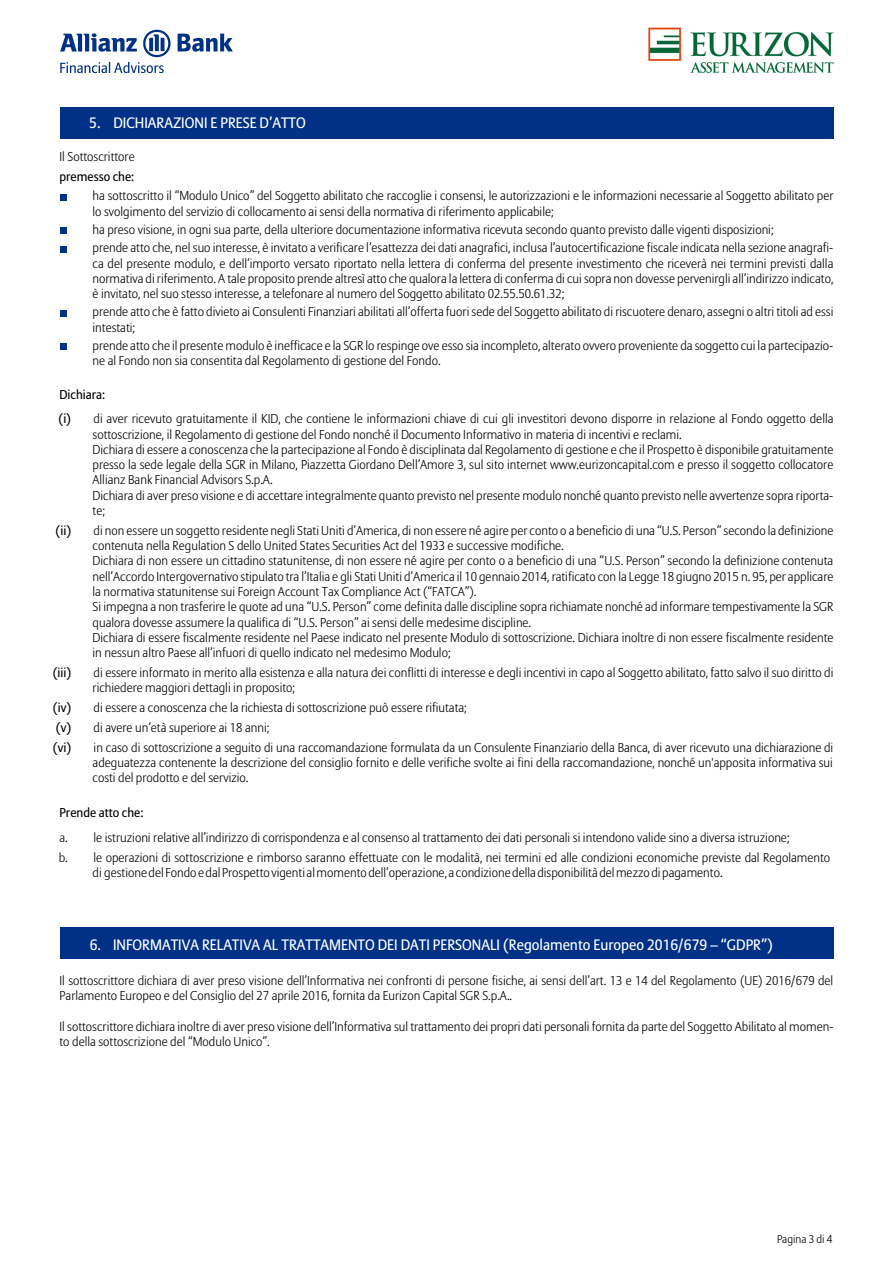
<style>
.page{position:relative;width:893px;height:1263px;background:#fff}
.page>*{position:absolute;margin:0;border:0;box-sizing:border-box;transform-origin:0 0}
.t1{font:15px "Allianz Sans";color:#fff}
.t2{font:300 12.75px/15.3px "Allianz Sans";color:#000}
.t3{font:12.75px "Allianz Sans";color:#000}
.t4{font:300 11.25px "Allianz Sans";color:#000}
.s1{font-weight:400}
.s2{font-style:inherit}
</style>
<div class="page">
<div style="left:60px;top:927px;width:773px;height:31px;background:#003186"></div>
<svg style="left:178px;top:34px;width:55px;height:18px"></svg>
<svg style="left:60px;top:30px;width:111px;height:43px"></svg>
<div style="left:60px;top:107px;width:773px;height:31px;background:#003186"></div>
<img style="left:648px;top:27px;width:186px;height:46px">
<svg style="left:60px;top:194px;width:6px;height:6px"></svg>
<div style="left:60px;top:227px;width:6px;height:7px;background:#003186"></div>
<svg style="left:60px;top:246px;width:6px;height:6px"></svg>
<svg style="left:60px;top:310px;width:6px;height:6px"></svg>
<div style="left:60px;top:343px;width:6px;height:7px;background:#003186"></div>
<p class="t1" style="left:89px;top:114px;width:218px">5. DICHIARAZIONI E PRESE D’ATTO</p>
<p class="t2" style="left:60px;top:149px;width:77px">Il Sottoscrittore</p>
<p class="t3" style="left:60px;top:168px;width:76px">premesso che:</p>
<p class="t2" style="left:93px;top:189px;width:742px">ha sottoscritto il “Modulo Unico” del Soggetto abilitato che raccoglie i consensi, le autorizzazioni e le informazioni necessarie al Soggetto abilitato per lo svolgimento del servizio di collocamento ai sensi della normativa di riferimento applicabile;</p>
<p class="t2" style="left:93px;top:221px;width:742px;line-height:18.3px">ha preso visione, in ogni sua parte, della ulteriore documentazione informativa ricevuta secondo quanto previsto dalle vigenti disposizioni;<br>prende atto che, nel suo interesse, è invitato a verificare l’esattezza dei dati anagrafici, inclusa l’autocertificazione fiscale indicata nella sezione anagrafi-</p>
<p class="t2" style="left:93px;top:256px;width:742px;text-align:justify">ca del presente modulo, e dell’importo versato riportato nella lettera di conferma del presente investimento che riceverà nei termini previsti dalla normativa di riferimento. A tale proposito prende altresì atto che qualora la lettera di conferma di cui sopra non dovesse pervenirgli all’indirizzo indicato, è invitato, nel suo stesso interesse, a telefonare al numero del Soggetto abilitato 02.55.50.61.32;</p>
<p class="t2" style="left:93px;top:305px;width:742px">prende atto che è fatto divieto ai Consulenti Finanziari abilitati all’offerta fuori sede del Soggetto abilitato di riscuotere denaro, assegni o altri titoli ad essi intestati;</p>
<p class="t2" style="left:93px;top:338px;width:742px">prende atto che il presente modulo è inefficace e la SGR lo respinge ove esso sia incompleto, alterato ovvero proveniente da soggetto cui la partecipazio&shy;ne al Fondo non sia consentita dal Regolamento di gestione del Fondo.</p>
<p class="t3" style="left:60px;top:387px;width:47px">Dichiara:</p>
<p class="t2" style="left:93px;top:412px;width:742px;text-indent:-34px"><span class="s1">(i)</span> di aver ricevuto gratuitamente il KID, che contiene le informazioni chiave di cui gli investitori devono disporre in relazione al Fondo oggetto della sottoscrizione, il Regolamento di gestione del Fondo nonché il Documento Informativo in materia di incentivi e reclami.<br>Dichiara di essere a conoscenza che la partecipazione al Fondo è disciplinata dal Regolamento di gestione e che il Prospetto è disponibile gratuitamente presso la sede legale della SGR in Milano, Piazzetta Giordano Dell’Amore 3, sul sito internet www.eurizoncapital.com e presso il soggetto collocatore Allianz Bank Financial Advisors S.p.A.<br>Dichiara di aver preso visione e di accettare integralmente quanto previsto nel presente modulo nonché quanto previsto nelle avvertenze sopra riporta&shy;te;</p>
<p class="t2" style="left:93px;top:523px;width:742px;text-indent:-37px"><span class="s1">(ii)</span> di non essere un soggetto residente negli Stati Uniti d’America, di non essere né agire per conto o a beneficio di una “U.S. Person” secondo la definizione contenuta nella Regulation S dello United States Securities Act del 1933 e successive modifiche.<br>Dichiara di non essere un cittadino statunitense, di non essere né agire per conto o a beneficio di una “U.S. Person” secondo la definizione contenuta nell’Accordo Intergovernativo stipulato tra l’Italia e gli Stati Uniti d’America il 10 gennaio 2014, ratificato con la Legge 18 giugno 2015 n. 95, per applicare la normativa statunitense sui Foreign Account Tax Compliance Act (“FATCA”).<br>Si impegna a non trasferire le quote ad una “U.S. Person” come definita dalle discipline sopra richiamate nonché ad informare tempestivamente la SGR qualora dovesse assumere la qualifica di “U.S. Person” ai sensi delle medesime discipline.<br>Dichiara di essere fiscalmente residente nel Paese indicato nel presente Modulo di sottoscrizione. Dichiara inoltre di non essere fiscalmente residente in nessun altro Paese all’infuori di quello indicato nel medesimo Modulo;</p>
<p class="t3" style="left:53px;top:665px;width:20px">(iii)</p>
<p class="t2" style="left:93px;top:665px;width:742px">di essere informato in merito alla esistenza e alla natura dei conflitti di interesse e degli incentivi in capo al Soggetto abilitato, fatto salvo il suo diritto di richiedere maggiori dettagli in proposito;</p>
<p class="t2" style="left:53px;top:698px;width:782px;line-height:19.8px"><span class="s1">(iv)</span> di essere a conoscenza che la richiesta di sottoscrizione può essere rifiutata;<br><span class="s1">(v)</span> di avere un’età superiore ai 18 anni;<br><span class="s1">(vi)</span> in caso di sottoscrizione a seguito di una raccomandazione formulata da un Consulente Finanziario della Banca, di aver ricevuto una dichiarazione di</p>
<p class="t2" style="left:93px;top:755px;width:742px">adeguatezza contenente la descrizione del consiglio fornito e delle verifiche svolte ai fini della raccomandazione, nonché un'apposita informativa sui costi del prodotto e del servizio.</p>
<p class="t2" style="left:60px;top:801px;width:731px;line-height:24.3px"><span class="s1">Prende atto che:<br></span><span class="s2">a.</span> le istruzioni relative all’indirizzo di corrispondenza e al consenso al trattamento dei dati personali si intendono valide sino a diversa istruzione;</p>
<p class="t2" style="left:93px;top:850px;width:739px;text-indent:-34px"><span class="s2">b.</span> le operazioni di sottoscrizione e rimborso saranno effettuate con le modalità, nei termini ed alle condizioni economiche previste dal Regolamento di gestione del Fondo e dal Prospetto vigenti al momento dell’operazione, a condizione della disponibilità del mezzo di pagamento<span class="s2">.</span></p>
<p class="t1" style="left:90px;top:935px;width:685px">6. INFORMATIVA RELATIVA AL TRATTAMENTO DEI DATI PERSONALI (Regolamento Europeo 2016/679 – “GDPR”)</p>
<p class="t2" style="left:60px;top:973px;width:775px">Il sottoscrittore dichiara di aver preso visione dell’Informativa nei confronti di persone fisiche, ai sensi dell’art. 13 e 14 del Regolamento (UE) 2016/679 del<br>Parlamento Europeo e del Consiglio del 27 aprile 2016, fornita da Eurizon Capital SGR S.p.A..</p>
<p class="t2" style="left:60px;top:1019px;width:775px">Il sottoscrittore dichiara inoltre di aver preso visione dell’Informativa sul trattamento dei propri dati personali fornita da parte del Soggetto Abilitato al momen&shy;to della sottoscrizione del “Modulo Unico”.</p>
<p class="t4" style="left:777px;top:1232px;width:57px">Pagina 3 di 4</p>
</div>
